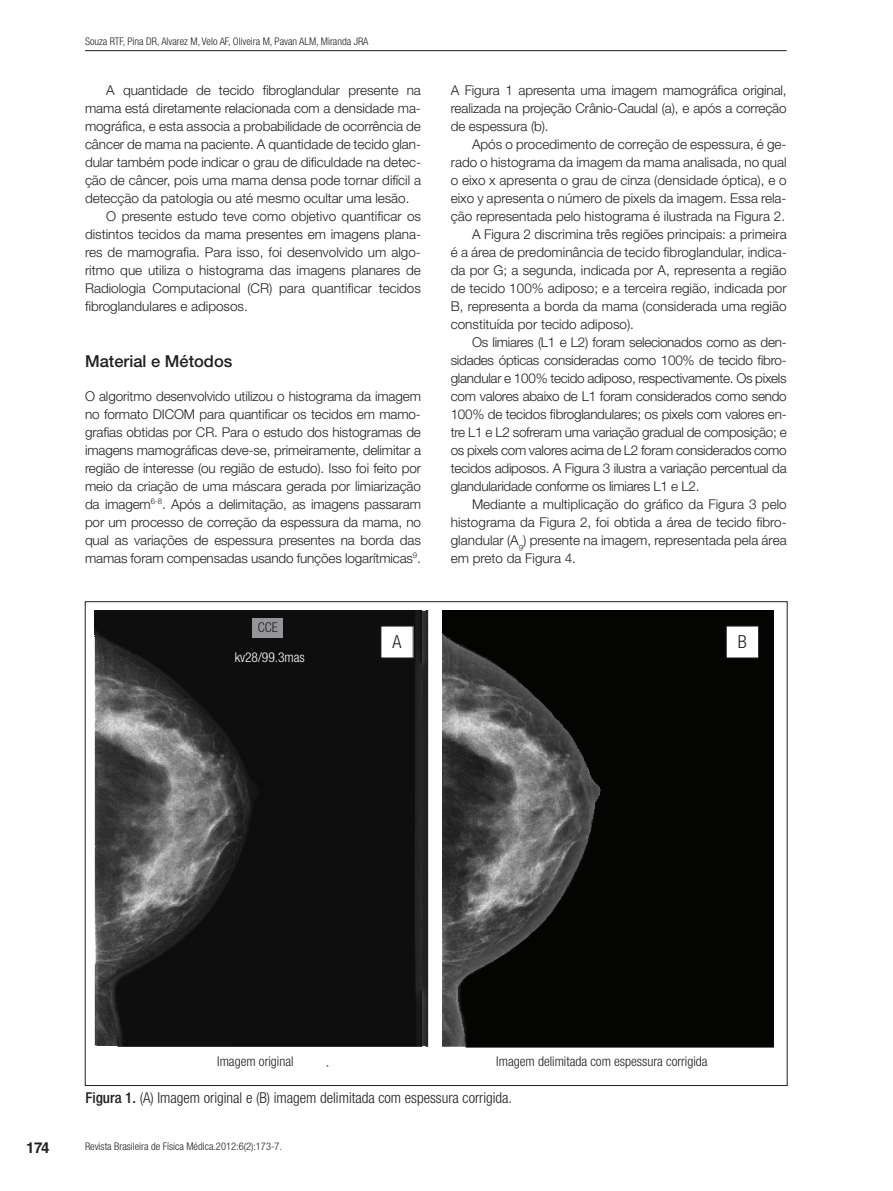
<style>
.page{position:relative;width:893px;height:1191px;background:#fff}
.page>*{position:absolute;margin:0;border:0;box-sizing:border-box;transform-origin:0 0}
.t1{font:300 condensed 18px "Helvetica Neue LT Std";color:#231f20}
.t2{font:500 16.5px "Helvetica Neue LT Std";color:#231f20}
.t3{font:300 condensed 15px "Helvetica Neue LT Std";color:#231f20}
.t4{font:700 15px "Helvetica LT Std";color:#231f20}
.t5{font:300 13.5px/18px "Helvetica Neue LT Std";letter-spacing:-.005em;color:#231f20;text-align:justify}
.t6{font:300 condensed 13.5px "Helvetica Neue LT Std";color:#231f20}
.t7{font:300 condensed 13.5px "Helvetica Neue LT Std";color:#fff}
.t8{font:300 condensed 10.5px "Helvetica Neue LT Std";color:#231f20}
.s1{font-weight:500}
</style>
<div class="page">
<hr style="left:85px;top:50px;width:702px;height:1px;background:#231f20">
<img style="left:94px;top:610px;width:335px;height:457px">
<div style="left:252px;top:618px;width:31px;height:19px;background:#939598"></div>
<img style="left:442px;top:610px;width:332px;height:438px">
<div style="left:381px;top:626px;width:32px;height:32px;background:#fff"></div>
<div style="left:380px;top:625px;width:34px;height:33px;border:1px solid #231f20"></div>
<div style="left:726px;top:626px;width:33px;height:32px;background:#fff"></div>
<div style="left:726px;top:625px;width:33px;height:33px;border:1px solid #231f20"></div>
<p class="t8" style="left:85px;top:35px;width:285px">Souza RTF, Pina DR, Alvarez M, Velo AF, Oliveira M, Pavan ALM, Miranda JRA</p>
<p class="t5" style="left:106px;top:81px;width:316px">A quantidade de tecido fibroglandular presente na</p>
<p class="t5" style="left:85px;top:99px;width:337px">mama está diretamente relacionada com a densidade ma-</p>
<p class="t5" style="left:85px;top:117px;width:337px">mográfica, e esta associa a probabilidade de ocorrência de</p>
<p class="t5" style="left:85px;top:135px;width:337px">câncer de mama na paciente. A quantidade de tecido glan-</p>
<p class="t5" style="left:85px;top:153px;width:337px">dular também pode indicar o grau de dificuldade na detec-</p>
<p class="t5" style="left:85px;top:171px;width:337px">ção de câncer, pois uma mama densa pode tornar difícil a</p>
<p class="t5" style="left:85px;top:189px;width:326px">detecção da patologia ou até mesmo ocultar uma lesão.</p>
<p class="t5" style="left:106px;top:207px;width:316px">O presente estudo teve como objetivo quantificar os</p>
<p class="t5" style="left:85px;top:225px;width:337px">distintos tecidos da mama presentes em imagens plana-</p>
<p class="t5" style="left:85px;top:243px;width:337px">res de mamografia. Para isso, foi desenvolvido um algo-</p>
<p class="t5" style="left:85px;top:261px;width:337px">ritmo que utiliza o histograma das imagens planares de</p>
<p class="t5" style="left:85px;top:279px;width:337px">Radiologia Computacional (CR) para quantificar tecidos</p>
<p class="t5" style="left:85px;top:297px;width:164px">fibroglandulares e adiposos.</p>
<p class="t2" style="left:85px;top:351px;width:149px">Material e Métodos</p>
<p class="t5" style="left:85px;top:387px;width:337px">O algoritmo desenvolvido utilizou o histograma da imagem no formato DICOM para quantificar os tecidos em mamo&shy;grafias obtidas por CR. Para o estudo dos histogramas de imagens mamográficas deve-se, primeiramente, delimitar a região de interesse (ou região de estudo). Isso foi feito por meio da criação de uma máscara gerada por limiarização da imagem<sup>6-8</sup>. Após a delimitação, as imagens passaram por um processo de correção da espessura da mama, no qual as variações de espessura presentes na borda das mamas foram compensadas usando funções logarítmicas<sup>9</sup>.</p>
<p class="t6" style="left:258px;top:619px;width:22px">CCE</p>
<p class="t5" style="left:451px;top:81px;width:337px">A Figura 1 apresenta uma imagem mamográfica original, realizada na projeção Crânio-Caudal (a), e após a correção de espessura (b).</p>
<p class="t5" style="left:472px;top:135px;width:316px">Após o procedimento de correção de espessura, é ge-</p>
<p class="t5" style="left:451px;top:153px;width:337px">rado o histograma da imagem da mama analisada, no qual</p>
<p class="t5" style="left:451px;top:171px;width:337px">o eixo x apresenta o grau de cinza (densidade óptica), e o</p>
<p class="t5" style="left:451px;top:189px;width:337px">eixo y apresenta o número de pixels da imagem. Essa rela-</p>
<p class="t5" style="left:451px;top:207px;width:336px">ção representada pelo histograma é ilustrada na Figura 2.</p>
<p class="t5" style="left:472px;top:225px;width:316px">A Figura 2 discrimina três regiões principais: a primeira</p>
<p class="t5" style="left:451px;top:243px;width:337px">é a área de predominância de tecido fibroglandular, indica-</p>
<p class="t5" style="left:451px;top:261px;width:337px">da por G; a segunda, indicada por A, representa a região</p>
<p class="t5" style="left:451px;top:279px;width:337px">de tecido 100% adiposo; e a terceira região, indicada por</p>
<p class="t5" style="left:451px;top:297px;width:337px">B, representa a borda da mama (considerada uma região</p>
<p class="t5" style="left:451px;top:315px;width:185px">constituída por tecido adiposo).</p>
<p class="t5" style="left:472px;top:333px;width:316px">Os limiares (L1 e L2) foram selecionados como as den-</p>
<p class="t5" style="left:451px;top:351px;width:337px">sidades ópticas consideradas como 100% de tecido fibro-</p>
<p class="t5" style="left:451px;top:369px;width:337px">glandular e 100% tecido adiposo, respectivamente. Os pixels</p>
<p class="t5" style="left:451px;top:387px;width:337px">com valores abaixo de L1 foram considerados como sendo</p>
<p class="t5" style="left:451px;top:404px;width:337px">100% de tecidos fibroglandulares; os pixels com valores en-</p>
<p class="t5" style="left:451px;top:422px;width:337px">tre L1 e L2 sofreram uma variação gradual de composição; e</p>
<p class="t5" style="left:451px;top:440px;width:337px">os pixels com valores acima de L2 foram considerados como</p>
<p class="t5" style="left:451px;top:458px;width:337px">tecidos adiposos. A Figura 3 ilustra a variação percentual da</p>
<p class="t5" style="left:451px;top:476px;width:250px">glandularidade conforme os limiares L1 e L2.</p>
<p class="t5" style="left:472px;top:494px;width:316px">Mediante a multiplicação do gráfico da Figura 3 pelo</p>
<p class="t5" style="left:451px;top:512px;width:337px">histograma da Figura 2, foi obtida a área de tecido fibro-</p>
<p class="t5" style="left:451px;top:531px;width:337px">glandular (A<sub>g</sub>) presente na imagem, representada pela área</p>
<p class="t5" style="left:451px;top:549px;width:127px">em preto da Figura 4.</p>
<p class="t7" style="left:235px;top:650px;width:72px">kv28/99.3mas</p>
<h1 class="t1" style="left:393px;top:632px;width:10px">A</h1>
<h1 class="t1" style="left:738px;top:632px;width:10px">B</h1>
<p class="t6" style="left:217px;top:1053px;width:78px">Imagem original</p>
<p class="t6" style="left:496px;top:1053px;width:213px">Imagem delimitada com espessura corrigida</p>
<p class="t3" style="left:85px;top:1088px;width:428px"><span class="s1">Figura 1.</span> (A) Imagem original e (B) imagem delimitada com espessura corrigida.</p>
<p class="t4" style="left:26px;top:1138px;width:25px">174</p>
<p class="t8" style="left:85px;top:1140px;width:199px">Revista Brasileira de Física Médica.2012:6(2):173-7.</p>
</div>
